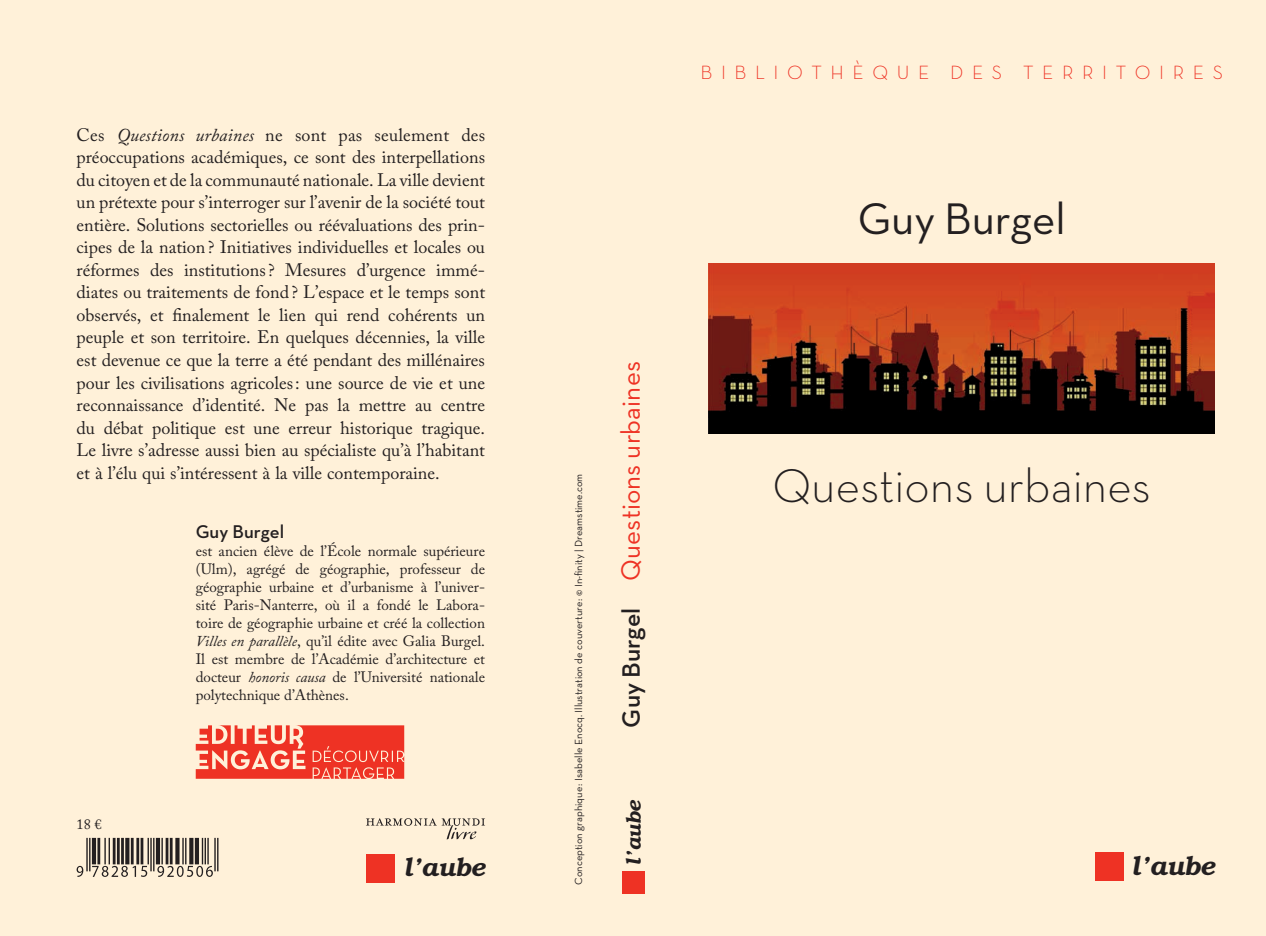
<style>
.page{position:relative;width:1266px;height:936px;background:#fff}
.page>*{position:absolute;margin:0;border:0;box-sizing:border-box;transform-origin:0 0}
.t1{font:300 48px "Neutra Text TFPS";color:#231f20}
.t2{font:45px "Neutra Text TFPS";color:#231f20}
.t3{font:27px "Neutra Text TFPS";letter-spacing:.005em;color:#ee3224}
.t4{font:italic 600 26.1px "Bookman";color:#231f20}
.t5{font:italic 600 25.5px "Bookman";color:#231f20}
.t6{font:italic 600 20.25px "Bookman";color:#231f20}
.t7{font:300 19.5px "Neutra Text TFPS";letter-spacing:.44em;color:#ee3224}
.t8{font:600 18.75px "Neutra Text";color:#231f20}
.t9{font:18px/22.5px "Adobe Caslon Pro";color:#231f20;text-align:justify}
.t10{font:15px/18px "Adobe Caslon Pro";color:#231f20;text-align:justify}
.t11{font:14.25px "Adobe Caslon Pro";color:#231f20}
.t12{font:10.5px "Neutra Text";color:#231f20}
.s1{font-style:italic}
.s2{font-weight:600;font-size:25.5px;color:#231f20}
</style>
<div class="page">
<div style="left:0;top:0;width:1265px;height:935px;background:#fff1d9"></div>
<svg style="left:196px;top:725px;width:208px;height:53px"></svg>
<div style="left:622px;top:870px;width:22px;height:23px;background:#ee3224"></div>
<div style="left:1095px;top:852px;width:28px;height:28px;background:#ee3224"></div>
<img style="left:708px;top:264px;width:506px;height:170px">
<svg style="left:77px;top:837px;width:141px;height:39px"></svg>
<div style="left:366px;top:853px;width:29px;height:29px;background:#ee3224"></div>
<svg style="left:366px;top:818px;width:119px;height:21px"></svg>
<p class="t9" style="left:77px;top:123px;width:410px">Ces <span class="s1">Questions urbaines</span> ne sont pas seulement des préoccupations académiques, ce sont des interpellations du citoyen et de la communauté nationale. La ville devient un prétexte pour s’interroger sur l’avenir de la société tout entière. Solutions sectorielles ou réévaluations des prin&shy;cipes de la nation? Initiatives individuelles et locales ou réformes des institutions? Mesures d’urgence immé&shy;diates ou traitements de fond? L’espace et le temps sont observés, et finalement le lien qui rend cohérents un peuple et son territoire. En quelques décennies, la ville est devenue ce que la terre a été pendant des millénaires pour les civilisations agricoles: une source de vie et une reconnaissance d’identité. Ne pas la mettre au centre du débat politique est une erreur historique tragique.<br>Le livre s’adresse aussi bien au spécialiste qu’à l’habitant et à l’élu qui s’intéressent à la ville contemporaine.</p>
<p class="t11" style="left:77px;top:815px;width:26px">18 €</p>
<p class="t8" style="left:196px;top:520px;width:90px">Guy Burgel</p>
<p class="t10" style="left:196px;top:542px;width:291px">est ancien élève de l’École normale supérieure (Ulm), agrégé de géographie, professeur de géographie urbaine et d’urbanisme à l’univer&shy;sité Paris-Nanterre, où il a fondé le Labora&shy;toire de géographie urbaine et créé la collection <span class="s1">Villes en parallèle</span>, qu’il édite avec Galia Burgel.<br>Il est membre de l’Académie d’architecture et docteur <span class="s1">honoris causa</span> de l’Université nationale polytechnique d’Athènes.</p>
<h3 class="t5" style="left:403px;top:852px;width:83px">l’aube</h3>
<p class="t12" style="left:572px;top:884px;width:413px;rotate:-90deg">Conception graphique: Isabelle Enocq. Illustration de couverture: © In-finity | Dreamstime.com</p>
<h3 class="t3" style="left:614px;top:727px;width:367px;rotate:-90deg"><span class="s2">Guy Burgel</span> Questions urbaines</h3>
<p class="t6" style="left:621px;top:865px;width:68px;rotate:-90deg">l’aube</p>
<p class="t7" style="left:700px;top:60px;width:524px">BIBLIOTHÈQUE DES TERRITOIRES</p>
<h2 class="t2" style="left:857px;top:191px;width:209px">Guy Burgel</h2>
<h1 class="t1" style="left:772px;top:456px;width:380px">Questions urbaines</h1>
<h3 class="t4" style="left:1130px;top:850px;width:86px">l’aube</h3>
</div>
